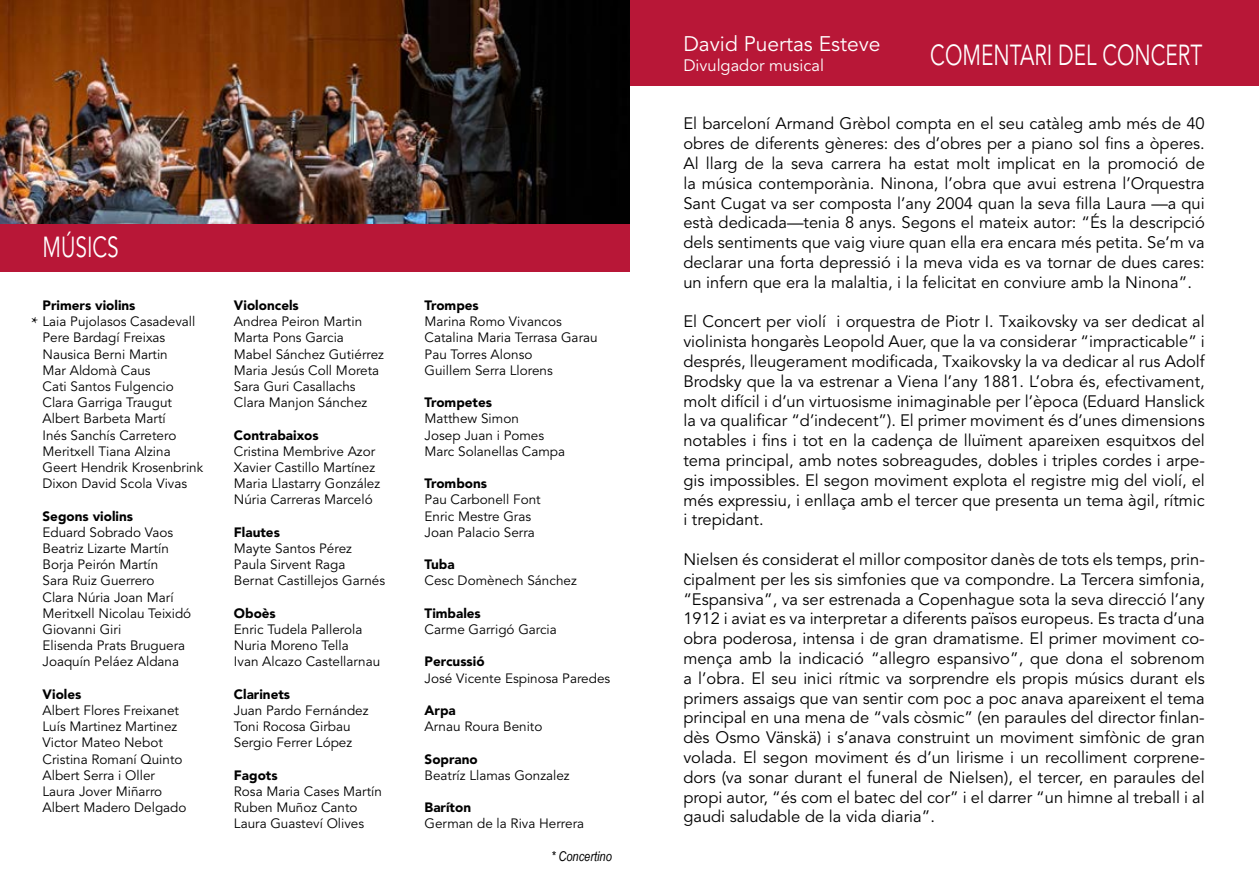
<style>
.page{position:relative;width:1259px;height:893px;background:#fff}
.page>*{position:absolute;margin:0;border:0;box-sizing:border-box;transform-origin:0 0}
.t1{font:28.8px "Avenir LT Std";color:#fff;scale:.72 1}
.t2{font:21px "Avenir LT Std";color:#fff}
.t3{font:18px "Minion Pro";color:#000}
.t4{font:16.5px/19.8px "Avenir LT Std";color:#000;text-align:justify}
.t5{font:16.5px "Avenir LT Std";color:#fff}
.t6{font:13.5px/16.2px "Avenir LT Std";color:#000}
.t7{font:900 13.5px "Avenir LT Std";color:#000}
.t8{font:italic 13.5px "Arial Narrow";color:#000}
</style>
<div class="page">
<div style="left:0;top:0;width:1259px;height:85px;background:#b81737"></div>
<img style="left:0;top:0;width:629px;height:224px">
<div style="left:0;top:224px;width:629px;height:47px;background:#b81737"></div>
<h1 class="t1" style="left:43px;top:231px;width:108px">MÚSICS</h1>
<p class="t7" style="left:43px;top:297px;width:95px">Primers violins</p>
<p class="t6" style="left:43px;top:314px;width:162px">Laia Pujolasos Casadevall<br>Pere Bardagí Freixas<br>Nausica Berni Martin<br>Mar Aldomà Caus<br>Cati Santos Fulgencio<br>Clara Garriga Traugut<br>Albert Barbeta Martí<br>Inés Sanchís Carretero<br>Meritxell Tiana Alzina<br>Geert Hendrik Krosenbrink<br>Dixon David Scola Vivas</p>
<p class="t7" style="left:43px;top:508px;width:92px">Segons violins</p>
<p class="t6" style="left:43px;top:524px;width:150px">Eduard Sobrado Vaos<br>Beatriz Lizarte Martín<br>Borja Peirón Martín<br>Sara Ruiz Guerrero<br>Clara Núria Joan Marí<br>Meritxell Nicolau Teixidó<br>Giovanni Giri<br>Elisenda Prats Bruguera<br>Joaquín Peláez Aldana</p>
<p class="t7" style="left:43px;top:686px;width:40px">Violes</p>
<p class="t6" style="left:43px;top:703px;width:146px">Albert Flores Freixanet<br>Luís Martinez Martinez<br>Victor Mateo Nebot<br>Cristina Romaní Quinto<br>Albert Serra i Oller<br>Laura Jover Miñarro<br>Albert Madero Delgado</p>
<p class="t3" style="left:31px;top:312px;width:9px">*</p>
<p class="t7" style="left:234px;top:297px;width:66px">Violoncels</p>
<p class="t6" style="left:234px;top:314px;width:152px">Andrea Peiron Martin<br>Marta Pons Garcia<br>Mabel Sánchez Gutiérrez<br>Maria Jesús Coll Moreta<br>Sara Guri Casallachs<br>Clara Manjon Sánchez</p>
<p class="t7" style="left:234px;top:427px;width:86px">Contrabaixos</p>
<p class="t6" style="left:234px;top:443px;width:148px">Cristina Membrive Azor<br>Xavier Castillo Martínez<br>Maria Llastarry González<br>Núria Carreras Marceló</p>
<p class="t7" style="left:234px;top:524px;width:48px">Flautes</p>
<p class="t6" style="left:234px;top:541px;width:153px">Mayte Santos Pérez<br>Paula Sirvent Raga<br>Bernat Castillejos Garnés</p>
<p class="t7" style="left:234px;top:605px;width:43px">Oboès</p>
<p class="t6" style="left:234px;top:622px;width:148px">Enric Tudela Pallerola<br>Nuria Moreno Tella<br>Ivan Alcazo Castellarnau</p>
<p class="t7" style="left:234px;top:686px;width:58px">Clarinets</p>
<p class="t6" style="left:234px;top:703px;width:136px">Juan Pardo Fernández<br>Toni Rocosa Girbau<br>Sergio Ferrer López</p>
<p class="t7" style="left:234px;top:767px;width:45px">Fagots</p>
<p class="t6" style="left:234px;top:784px;width:150px">Rosa Maria Cases Martín<br>Ruben Muñoz Canto<br>Laura Guasteví Olives</p>
<p class="t7" style="left:424px;top:297px;width:56px">Trompes</p>
<p class="t6" style="left:424px;top:314px;width:174px">Marina Romo Vivancos<br>Catalina Maria Terrasa Garau<br>Pau Torres Alonso<br>Guillem Serra Llorens</p>
<p class="t7" style="left:424px;top:394px;width:69px">Trompetes</p>
<p class="t6" style="left:424px;top:411px;width:142px">Matthew Simon<br>Josep Juan i Pomes<br>Marc Solanellas Campa</p>
<p class="t7" style="left:424px;top:475px;width:64px">Trombons</p>
<p class="t6" style="left:424px;top:492px;width:118px">Pau Carbonell Font<br>Enric Mestre Gras<br>Joan Palacio Serra</p>
<p class="t7" style="left:424px;top:556px;width:32px">Tuba</p>
<p class="t6" style="left:424px;top:573px;width:154px">Cesc Domènech Sánchez</p>
<p class="t7" style="left:424px;top:605px;width:58px">Timbales</p>
<p class="t6" style="left:424px;top:622px;width:134px">Carme Garrigó Garcia</p>
<p class="t7" style="left:424px;top:654px;width:62px">Percussió</p>
<p class="t6" style="left:424px;top:670px;width:187px">José Vicente Espinosa Paredes</p>
<p class="t7" style="left:424px;top:702px;width:33px">Arpa</p>
<p class="t6" style="left:424px;top:719px;width:119px">Arnau Roura Benito</p>
<p class="t7" style="left:424px;top:751px;width:55px">Soprano</p>
<p class="t6" style="left:424px;top:767px;width:147px">Beatríz Llamas Gonzalez</p>
<p class="t7" style="left:424px;top:799px;width:48px">Baríton</p>
<p class="t6" style="left:424px;top:816px;width:161px">German de la Riva Herrera</p>
<p class="t8" style="left:551px;top:848px;width:62px">* Concertino</p>
<p class="t2" style="left:683px;top:32px;width:199px">David Puertas Esteve</p>
<p class="t5" style="left:683px;top:56px;width:142px">Divulgador musical</p>
<h1 class="t1" style="left:930px;top:39px;width:379px">COMENTARI DEL CONCERT</h1>
<p class="t4" style="left:683px;top:114px;width:523px">El barceloní Armand Grèbol compta en el seu catàleg amb més de 40 obres de diferents gèneres: des d’obres per a piano sol fins a òperes.<br>Al llarg de la seva carrera ha estat molt implicat en la promoció de la música contemporània. Ninona, l’obra que avui estrena l’Orquestra Sant Cugat va ser composta l’any 2004 quan la seva filla Laura —a qui està dedicada—tenia 8 anys. Segons el mateix autor: “És la descripció dels sentiments que vaig viure quan ella era encara més petita. Se’m va declarar una forta depressió i la meva vida es va tornar de dues cares: un infern que era la malaltia, i la felicitat en conviure amb la Ninona”.</p>
<p class="t4" style="left:683px;top:312px;width:523px">El Concert per violí i orquestra de Piotr I. Txaikovsky va ser dedicat al violinista hongarès Leopold Auer, que la va considerar “impracticable” i després, lleugerament modificada, Txaikovsky la va dedicar al rus Adolf Brodsky que la va estrenar a Viena l’any 1881. L’obra és, efectivament, molt difícil i d’un virtuosisme inimaginable per l’època (Eduard Hanslick la va qualificar “d’indecent”). El primer moviment és d’unes dimensions notables i fins i tot en la cadença de lluïment apareixen esquitxos del tema principal, amb notes sobreagudes, dobles i triples cordes i arpe&shy;gis impossibles. El segon moviment explota el registre mig del violí, el més expressiu, i enllaça amb el tercer que presenta un tema àgil, rítmic i trepidant.</p>
<p class="t4" style="left:683px;top:550px;width:523px">Nielsen és considerat el millor compositor danès de tots els temps, prin&shy;cipalment per les sis simfonies que va compondre. La Tercera simfonia, “Espansiva”, va ser estrenada a Copenhague sota la seva direcció l’any 1912 i aviat es va interpretar a diferents països europeus. Es tracta d’una obra poderosa, intensa i de gran dramatisme. El primer moviment co&shy;mença amb la indicació “allegro espansivo”, que dona el sobrenom a l’obra. El seu inici rítmic va sorprendre els propis músics durant els primers assaigs que van sentir com poc a poc anava apareixent el tema principal en una mena de “vals còsmic” (en paraules del director finlan&shy;dès Osmo Vänskä) i s’anava construint un moviment simfònic de gran volada. El segon moviment és d’un lirisme i un recolliment corprene&shy;dors (va sonar durant el funeral de Nielsen), el tercer, en paraules del propi autor, “és com el batec del cor” i el darrer “un himne al treball i al gaudi saludable de la vida diaria”.</p>
</div>
